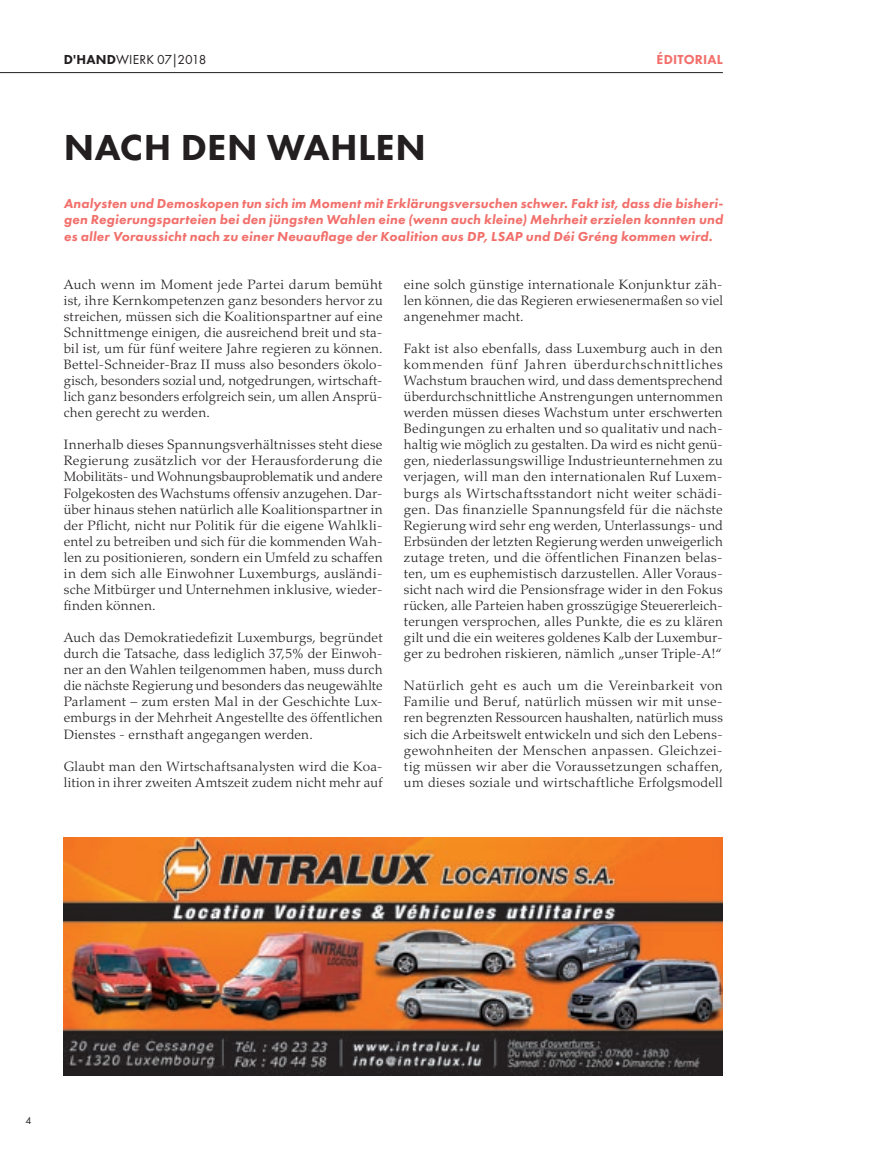
<style>
.page{position:relative;width:893px;height:1149px;background:#fff}
.page>*{position:absolute;margin:0;border:0;box-sizing:border-box;transform-origin:0 0}
.t1{font:800 37.5px "Futura PT";letter-spacing:.01em;color:#231f20}
.t2{font:300 13.5px/16px "Palatino LT Std";letter-spacing:.015em;color:#231f20;text-align:justify}
.t3{font:italic 800 13.5px/16px "Futura PT";letter-spacing:.01em;color:#f2706c;text-align:justify}
.t4{font:13.5px "Futura PT";color:#231f20}
.t5{font:800 13.5px "Futura PT";letter-spacing:.015em;color:#f2706c}
.t6{font:10.5px "Futura PT";color:#231f20}
.s1{font-weight:800}
</style>
<div class="page">
<hr style="left:0;top:72px;width:723px;height:1px;background:#231f20">
<img style="left:64px;top:837px;width:659px;height:238px">
<p class="t4" style="left:64px;top:51px;width:144px"><span class="s1">D'HAND</span>WIERK 07|2018</p>
<p class="t5" style="left:657px;top:51px;width:68px">ÉDITORIAL</p>
<h1 class="t1" style="left:64px;top:124px;width:364px">NACH DEN WAHLEN</h1>
<p class="t3" style="left:64px;top:196px;width:661px">Analysten und Demoskopen tun sich im Moment mit Erklärungsversuchen schwer. Fakt ist, dass die bisheri&shy;gen Regierungsparteien bei den jüngsten Wahlen eine (wenn auch kleine) Mehrheit erzielen konnten und es aller Voraussicht nach zu einer Neuauflage der Koalition aus DP, LSAP und Déi Gréng kommen wird.</p>
<p class="t2" style="left:64px;top:276px;width:320px">Auch wenn im Moment jede Partei darum bemüht ist, ihre Kernkompetenzen ganz besonders hervor zu streichen, müssen sich die Koalitionspartner auf eine Schnittmenge einigen, die ausreichend breit und sta&shy;bil ist, um für fünf weitere Jahre regieren zu können.<br>Bettel-Schneider-Braz II muss also besonders ökolo&shy;gisch, besonders sozial und, notgedrungen, wirtschaft&shy;lich ganz besonders erfolgreich sein, um allen Ansprü&shy;chen gerecht zu werden.</p>
<p class="t2" style="left:64px;top:437px;width:320px">Innerhalb dieses Spannungsverhältnisses steht diese Regierung zusätzlich vor der Herausforderung die Mobilitäts- und Wohnungsbauproblematik und andere Folgekosten des Wachstums offensiv anzugehen. Dar&shy;über hinaus stehen natürlich alle Koalitionspartner in der Pflicht, nicht nur Politik für die eigene Wahlkli&shy;entel zu betreiben und sich für die kommenden Wah&shy;len zu positionieren, sondern ein Umfeld zu schaffen in dem sich alle Einwohner Luxemburgs, ausländi&shy;sche Mitbürger und Unternehmen inklusive, wieder&shy;finden können.</p>
<p class="t2" style="left:64px;top:629px;width:320px">Auch das Demokratiedefizit Luxemburgs, begründet durch die Tatsache, dass lediglich 37,5% der Einwoh&shy;ner an den Wahlen teilgenommen haben, muss durch die nächste Regierung und besonders das neugewählte Parlament – zum ersten Mal in der Geschichte Lux&shy;emburgs in der Mehrheit Angestellte des öffentlichen Dienstes - ernsthaft angegangen werden.</p>
<p class="t2" style="left:64px;top:758px;width:320px">Glaubt man den Wirtschaftsanalysten wird die Koa&shy;lition in ihrer zweiten Amtszeit zudem nicht mehr auf</p>
<p class="t2" style="left:404px;top:276px;width:320px">eine solch günstige internationale Konjunktur zäh&shy;len können, die das Regieren erwiesenermaßen so viel angenehmer macht.</p>
<p class="t2" style="left:404px;top:340px;width:320px">Fakt ist also ebenfalls, dass Luxemburg auch in den kommenden fünf Jahren überdurchschnittliches Wachstum brauchen wird, und dass dementsprechend überdurchschnittliche Anstrengungen unternommen werden müssen dieses Wachstum unter erschwerten Bedingungen zu erhalten und so qualitativ und nach&shy;haltig wie möglich zu gestalten. Da wird es nicht genü&shy;gen, niederlassungswillige Industrieunternehmen zu verjagen, will man den internationalen Ruf Luxem&shy;burgs als Wirtschaftsstandort nicht weiter schädi&shy;gen. Das finanzielle Spannungsfeld für die nächste Regierung wird sehr eng werden, Unterlassungs- und Erbsünden der letzten Regierung werden unweigerlich zutage treten, und die öffentlichen Finanzen belas&shy;ten, um es euphemistisch darzustellen. Aller Voraus&shy;sicht nach wird die Pensionsfrage wider in den Fokus rücken, alle Parteien haben grosszügige Steuererleich&shy;terungen versprochen, alles Punkte, die es zu klären gilt und die ein weiteres goldenes Kalb der Luxembur&shy;ger zu bedrohen riskieren, nämlich „unser Triple-A!“</p>
<p class="t2" style="left:404px;top:677px;width:320px">Natürlich geht es auch um die Vereinbarkeit von Familie und Beruf, natürlich müssen wir mit unse&shy;ren begrenzten Ressourcen haushalten, natürlich muss sich die Arbeitswelt entwickeln und sich den Lebens&shy;gewohnheiten der Menschen anpassen. Gleichzei&shy;tig müssen wir aber die Voraussetzungen schaffen, um dieses soziale und wirtschaftliche Erfolgsmodell</p>
<p class="t6" style="left:26px;top:1113px;width:7px">4</p>
</div>
